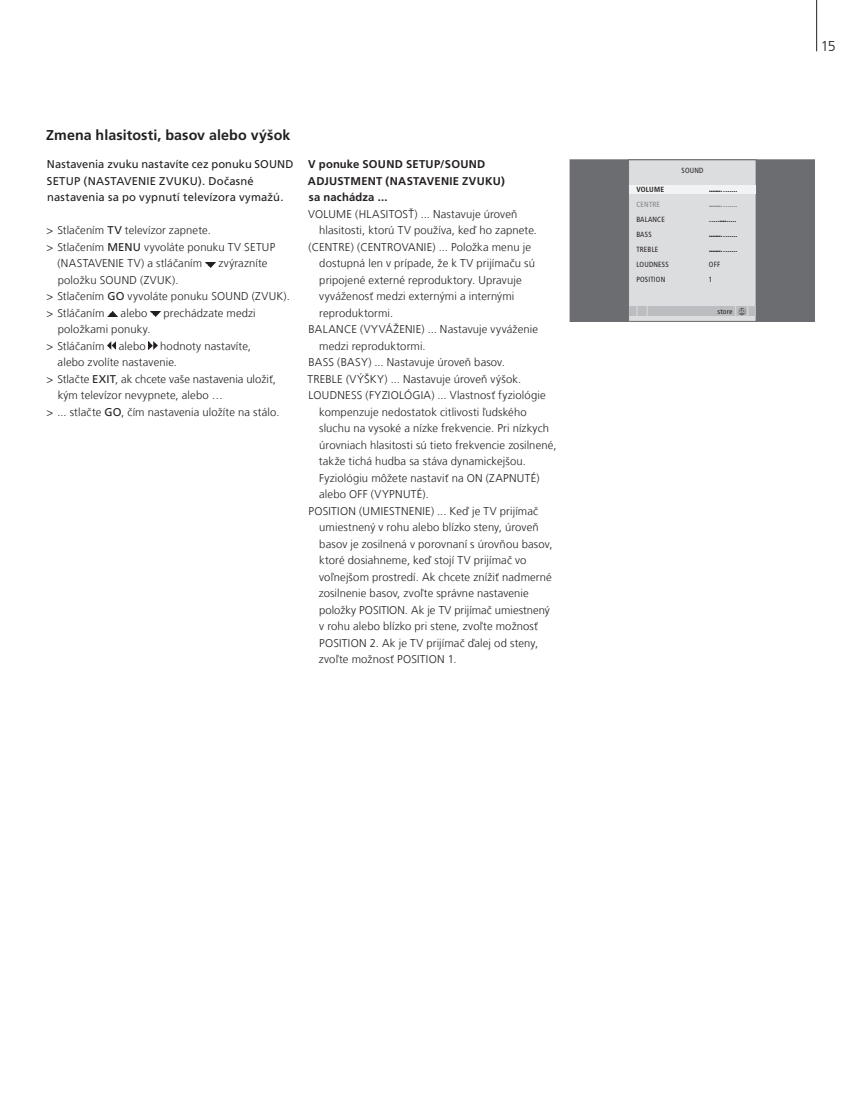
<style>
.page{position:relative;width:859px;height:1110px;background:#fff}
.page>*{position:absolute;margin:0;border:0;box-sizing:border-box;transform-origin:0 0}
.t1{font:700 14.25px "Frutiger LT Com";letter-spacing:.005em;color:#231f20}
.t2{font:300 14.25px "Frutiger LT Com";color:#231f20}
.t3{font:300 11.25px/16.5px "Frutiger LT Com";letter-spacing:.01em;color:#231f20}
.t4{font:11.25px/16.5px "Frutiger LT Com";letter-spacing:.01em;color:#231f20}
.t5{font:700 11.25px/16.5px "Frutiger LT Com";letter-spacing:.02em;color:#231f20}
.t6{font:700 9px "Frutiger";color:#231f20}
.t7{font:700 9px "Frutiger";color:#808285}
.t8{font:9px "Frutiger";color:#231f20}
.t9{font:condensed 7.5px "Frutiger";letter-spacing:.025em;color:#231f20}
.t10{font:700 condensed 7.5px "Frutiger";letter-spacing:.025em;color:#231f20}
.t11{font:condensed 7.5px "Frutiger";letter-spacing:.025em;color:#808285}
.s1{font-weight:400}
.s2{font-weight:400;font-stretch:condensed;font-size:10.5px}
.s3{font-weight:700}
.s4{font-size:5.25px;color:#fff}
</style>
<div class="page">
<hr style="left:816px;top:0;width:1px;height:51px;background:#231f20">
<svg style="left:205px;top:262px;width:10px;height:5px"></svg>
<svg style="left:108px;top:312px;width:9px;height:4px"></svg>
<svg style="left:151px;top:312px;width:9px;height:4px"></svg>
<svg style="left:108px;top:341px;width:8px;height:8px"></svg>
<svg style="left:149px;top:341px;width:8px;height:9px"></svg>
<div style="left:570px;top:160px;width:245px;height:161px;background:#6c6d70"></div>
<div style="left:570px;top:160px;width:245px;height:162px;border:1px solid #6c6d70"></div>
<div style="left:628px;top:160px;width:128px;height:161px;background:#dcdddf"></div>
<div style="left:628px;top:160px;width:128px;height:162px;border:1px solid #6c6d70"></div>
<div style="left:629px;top:185px;width:127px;height:8px;background:#f2f3f4"></div>
<div style="left:629px;top:307px;width:127px;height:9px;background:#bcbdc0"></div>
<div style="left:738px;top:308px;width:8px;height:7px;background:#6c6d70;border-radius:50%"></div>
<p class="t1" style="left:46px;top:126px;width:246px">Zmena hlasitosti, basov alebo výšok</p>
<p class="t4" style="left:47px;top:156px;width:248px">Nastavenia zvuku nastavíte cez ponuku SOUND<br>SETUP (NASTAVENIE ZVUKU). Dočasné nastavenia sa po vypnutí televízora vymažú.</p>
<p class="t3" style="left:46px;top:222px;width:166px">&gt; Stlačením <span class="s1">TV</span> televízor zapnete.</p>
<p class="t3" style="left:46px;top:238px;width:230px">&gt; Stlačením <span class="s1">MENU</span> vyvoláte ponuku TV SETUP</p>
<p class="t3" style="left:57px;top:255px;width:146px">(NASTAVENIE TV) a stláčaním</p>
<p class="t3" style="left:218px;top:255px;width:51px">zvýrazníte</p>
<p class="t3" style="left:46px;top:271px;width:245px;text-indent:11px">položku SOUND (ZVUK).<br>&gt; Stlačením <span class="s1">GO</span> vyvoláte ponuku SOUND (ZVUK). &gt; Stláčaním</p>
<p class="t3" style="left:121px;top:304px;width:28px">alebo</p>
<p class="t3" style="left:164px;top:304px;width:94px">prechádzate medzi</p>
<p class="t3" style="left:46px;top:321px;width:105px;text-indent:11px">položkami ponuky. &gt; Stláčaním</p>
<p class="t3" style="left:119px;top:337px;width:28px">alebo</p>
<p class="t3" style="left:160px;top:337px;width:92px">hodnoty nastavíte,</p>
<p class="t3" style="left:58px;top:354px;width:121px">alebo zvolíte nastavenie.</p>
<p class="t3" style="left:46px;top:370px;width:231px">&gt; Stlačte <span class="s1">EXIT</span>, ak chcete vaše nastavenia uložiť,</p>
<p class="t3" style="left:58px;top:387px;width:167px">kým televízor nevypnete, alebo …</p>
<p class="t3" style="left:46px;top:403px;width:235px">&gt; ... stlačte <span class="s1">GO</span>, čím nastavenia uložíte na stálo.</p>
<p class="t5" style="left:308px;top:156px;width:199px">V ponuke SOUND SETUP/SOUND<br>ADJUSTMENT (NASTAVENIE ZVUKU) sa nachádza ...</p>
<p class="t3" style="left:308px;top:205px;width:211px">VOLUME (HLASITOSŤ) ... Nastavuje úroveň</p>
<p class="t3" style="left:319px;top:222px;width:219px">hlasitosti, ktorú TV používa, keď ho zapnete.</p>
<p class="t3" style="left:308px;top:238px;width:224px">(CENTRE) (CENTROVANIE) ... Položka menu je</p>
<p class="t3" style="left:319px;top:255px;width:217px">dostupná len v prípade, že k TV prijímaču sú</p>
<p class="t3" style="left:319px;top:271px;width:204px">pripojené externé reproduktory. Upravuje</p>
<p class="t3" style="left:319px;top:288px;width:197px">vyváženosť medzi externými a internými</p>
<p class="t3" style="left:319px;top:304px;width:76px">reproduktormi.</p>
<p class="t3" style="left:309px;top:321px;width:231px">BALANCE (VYVÁŽENIE) ... Nastavuje vyváženie</p>
<p class="t3" style="left:319px;top:337px;width:108px">medzi reproduktormi.</p>
<p class="t3" style="left:309px;top:354px;width:198px">BASS (BASY) ... Nastavuje úroveň basov.</p>
<p class="t3" style="left:307px;top:370px;width:215px">TREBLE (VÝŠKY) ... Nastavuje úroveň výšok.</p>
<p class="t3" style="left:309px;top:387px;width:239px">LOUDNESS (FYZIOLÓGIA) ... Vlastnosť fyziológie</p>
<p class="t3" style="left:319px;top:403px;width:209px">kompenzuje nedostatok citlivosti ľudského</p>
<p class="t3" style="left:319px;top:420px;width:231px">sluchu na vysoké a nízke frekvencie. Pri nízkych</p>
<p class="t3" style="left:319px;top:436px;width:239px">úrovniach hlasitosti sú tieto frekvencie zosilnené,</p>
<p class="t3" style="left:319px;top:453px;width:209px">takže tichá hudba sa stáva dynamickejšou.</p>
<p class="t3" style="left:319px;top:469px;width:222px">Fyziológiu môžete nastaviť na ON (ZAPNUTÉ)</p>
<p class="t3" style="left:319px;top:486px;width:111px">alebo OFF (VYPNUTÉ).</p>
<p class="t3" style="left:309px;top:502px;width:231px">POSITION (UMIESTNENIE) ... Keď je TV prijímač</p>
<p class="t3" style="left:319px;top:519px;width:221px">umiestnený v rohu alebo blízko steny, úroveň</p>
<p class="t3" style="left:319px;top:535px;width:235px">basov je zosilnená v porovnaní s úrovňou basov,</p>
<p class="t3" style="left:319px;top:552px;width:209px">ktoré dosiahneme, keď stojí TV prijímač vo</p>
<p class="t3" style="left:319px;top:568px;width:234px">voľnejšom prostredí. Ak chcete znížiť nadmerné</p>
<p class="t3" style="left:319px;top:585px;width:212px">zosilnenie basov, zvoľte správne nastavenie</p>
<p class="t3" style="left:319px;top:601px;width:232px">položky POSITION. Ak je TV prijímač umiestnený</p>
<p class="t3" style="left:319px;top:618px;width:220px">v rohu alebo blízko pri stene, zvoľte možnosť</p>
<p class="t3" style="left:319px;top:634px;width:221px">POSITION 2. Ak je TV prijímač ďalej od steny,</p>
<p class="t3" style="left:319px;top:651px;width:139px">zvoľte možnosť POSITION 1.</p>
<p class="t9" style="left:681px;top:166px;width:24px">SOUND</p>
<p class="t10" style="left:636px;top:185px;width:29px">VOLUME</p>
<p class="t6" style="left:709px;top:183px;width:30px">.......<span class="s2">.</span><span class="s1">.......</span></p>
<p class="t11" style="left:636px;top:200px;width:25px">CENTRE</p>
<p class="t7" style="left:709px;top:198px;width:30px">.......<span class="s2">.</span><span class="s1">.......</span></p>
<p class="t9" style="left:636px;top:215px;width:30px">BALANCE</p>
<p class="t8" style="left:709px;top:213px;width:29px">.....<span class="s3">....</span>.....</p>
<p class="t9" style="left:636px;top:230px;width:17px">BASS</p>
<p class="t6" style="left:709px;top:228px;width:30px">.......<span class="s2">.</span><span class="s1">.......</span></p>
<p class="t9" style="left:636px;top:245px;width:24px">TREBLE</p>
<p class="t6" style="left:709px;top:243px;width:30px">.......<span class="s2">.</span><span class="s1">.......</span></p>
<p class="t9" style="left:636px;top:260px;width:34px">LOUDNESS</p>
<p class="t9" style="left:709px;top:260px;width:13px">OFF</p>
<p class="t9" style="left:636px;top:275px;width:30px">POSITION</p>
<p class="t9" style="left:709px;top:275px;width:5px">1</p>
<p class="t9" style="left:717px;top:307px;width:29px">store <span class="s4">GO</span></p>
<p class="t2" style="left:821px;top:38px;width:16px">15</p>
</div>
